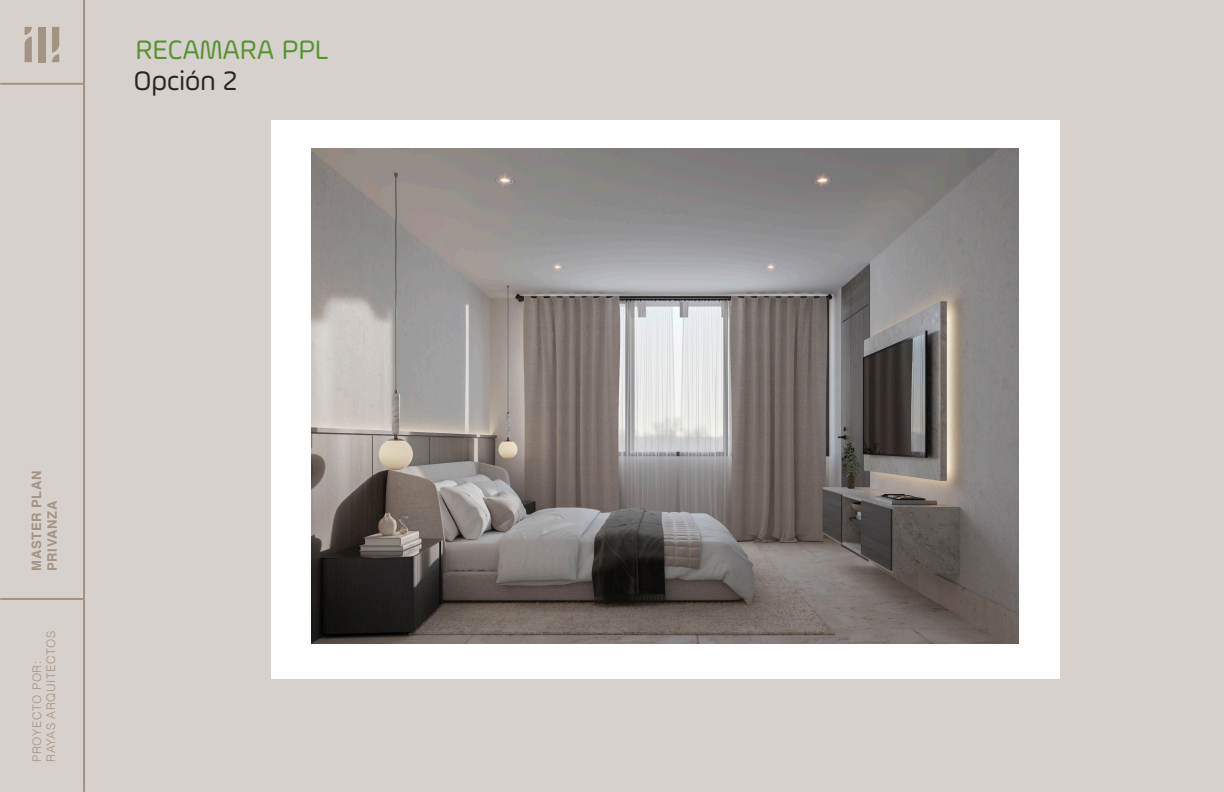
<style>
.page{position:relative;width:1224px;height:792px;background:#d6d1cc}
.page>*{position:absolute;margin:0;border:0;box-sizing:border-box;transform-origin:0 0}
.t1{font:28.4px "Ample Soft Pro";color:#589331}
.t2{font:28.4px "Ample Soft Pro";color:#252525}
.t3{font:700 13px/15.6px "Helvetica";letter-spacing:.05em;color:#a39385}
.t4{font:300 11.8px/14.2px "Helvetica";letter-spacing:.05em;color:#a39385}
</style>
<div class="page">
<div style="left:271px;top:121px;width:789px;height:558px;background:#fff"></div>
<svg style="left:0;top:0;width:85px;height:792px"></svg>
<img style="left:312px;top:148px;width:707px;height:495px">
<h1 class="t1" style="left:135px;top:31px;width:195px">RECAMARA PPL</h1>
<h1 class="t2" style="left:134px;top:62px;width:105px">Opción 2</h1>
<p class="t3" style="left:29px;top:571px;width:102px;rotate:-90deg">MASTER PLAN<br>PRIVANZA</p>
<p class="t4" style="left:30px;top:762px;width:133px;rotate:-90deg">PROYECTO POR:<br>RAYAS ARQUITECTOS</p>
</div>
